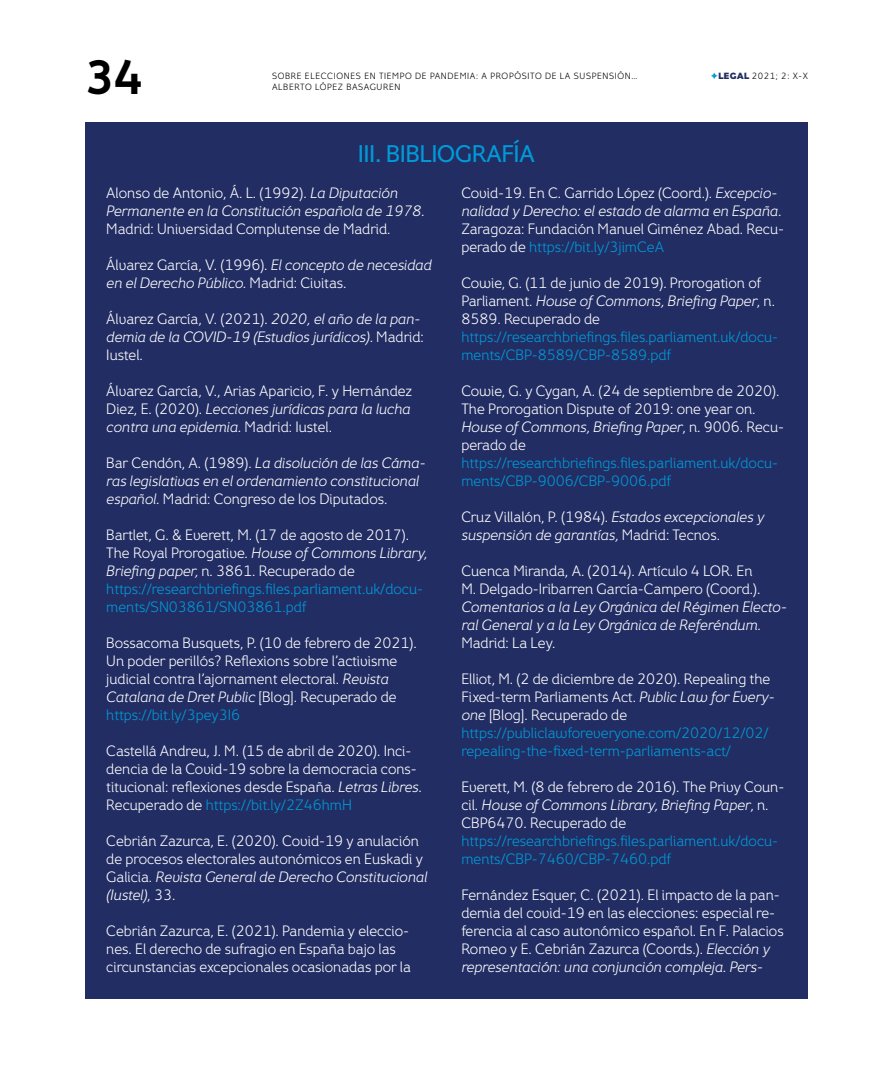
<style>
.page{position:relative;width:893px;height:1085px;background:#fff}
.page>*{position:absolute;margin:0;border:0;box-sizing:border-box;transform-origin:0 0}
.t1{font:700 48px "Fox Grotesque Pro";color:#000}
.Bibliografia{font:24px "Fox Grotesque Pro";letter-spacing:-.025em;color:#009ad7}
.texto_-_Bibliografía{font:300 15px/18px "Fox Grotesque Pro";color:#fff}
.texto_-_Bibliografía-2{font:italic 300 15px/18px "Fox Grotesque Pro";color:#fff}
.texto_-_Bibliografía-3{font:300 15px/18px "Fox Grotesque Pro";color:#009ad7}
.t2{font:300 9px/10.5px "Fox Grotesque Pro";letter-spacing:.075em;color:#000}
.s1{font-weight:800;color:#222d63}
.s2{font-style:italic}
.s3{font-style:normal}
.s4{color:#009ad7}
.s5{color:#fff}
.s6{font-style:italic;color:#fff}
</style>
<div class="page">
<div style="left:85px;top:122px;width:723px;height:876px;background:#222d63"></div>
<h1 class="t1" style="left:85px;top:47px;width:59px">34</h1>
<p class="t2" style="left:272px;top:71px;width:367px">SOBRE ELECCIONES EN TIEMPO DE PANDEMIA: A PROPÓSITO DE LA SUSPENSIÓN…<br>ALBERTO LÓPEZ BASAGUREN</p>
<p class="t2" style="left:718px;top:71px;width:91px"><span class="s1">LEGAL</span> 2021; 2: X-X</p>
<p class="Bibliografia" style="left:358px;top:139px;width:179px">III. BIBLIOGRAFÍA</p>
<p class="texto_-_Bibliografía" style="left:106px;top:183px;width:320px">Alonso de Antonio, Á. L. (1992). <span class="s2">La Diputación<br>Permanente en la Constitución española de 1978.<br></span>Madrid: Universidad Complutense de Madrid.</p>
<p class="texto_-_Bibliografía-2" style="left:106px;top:255px;width:327px"><span class="s3">Álvarez García, V. (1996).</span> El concepto de necesidad en el Derecho Público. <span class="s3">Madrid: Civitas.</span></p>
<p class="texto_-_Bibliografía-2" style="left:106px;top:309px;width:319px"><span class="s3">Álvarez García, V. (2021).</span> 2020, el año de la pan&shy;demia de la COVID-19 (Estudios jurídicos). <span class="s3">Madrid:<br>Iustel.</span></p>
<p class="texto_-_Bibliografía" style="left:106px;top:381px;width:307px;text-align:justify">Álvarez García, V., Arias Aparicio, F. y Hernández Diez, E. (2020). <span class="s2">Lecciones jurídicas para la lucha contra una epidemia.</span> Madrid: Iustel.</p>
<p class="texto_-_Bibliografía-2" style="left:106px;top:453px;width:320px"><span class="s3">Bar Cendón, A. (1989).</span> La disolución de las Cáma&shy;ras legislativas en el ordenamiento constitucional español. <span class="s3">Madrid: Congreso de los Diputados.</span></p>
<p class="texto_-_Bibliografía" style="left:106px;top:525px;width:323px">Bartlet, G. &amp; Everett, M. (17 de agosto de 2017).<br>The Royal Prorogative. <span class="s2">House of Commons Library, Briefing paper,</span> n. 3861. Recuperado de <span class="s4">https://researchbriefings.files.parliament.uk/docu&shy;ments/SN03861/SN03861.pdf</span></p>
<p class="texto_-_Bibliografía" style="left:106px;top:633px;width:312px">Bossacoma Busquets, P. (10 de febrero de 2021).<br>Un poder perillós? Reflexions sobre l’activisme judicial contra l’ajornament electoral. <span class="s2">Revista Catalana de Dret Public</span> [Blog]. Recuperado de <span class="s4">https://bit.ly/3pey3I6</span></p>
<p class="texto_-_Bibliografía" style="left:106px;top:741px;width:317px">Castellá Andreu, J. M. (15 de abril de 2020). Inci&shy;dencia de la Covid-19 sobre la democracia cons&shy;titucional: reflexiones desde España. <span class="s2">Letras Libres.<br></span>Recuperado de <span class="s4">https://bit.ly/2Z46hmH</span></p>
<p class="texto_-_Bibliografía" style="left:106px;top:831px;width:322px">Cebrián Zazurca, E. (2020). Covid-19 y anulación de procesos electorales autonómicos en Euskadi y Galicia. <span class="s2">Revista General de Derecho Constitucional (Iustel)</span>, 33.</p>
<p class="texto_-_Bibliografía" style="left:106px;top:921px;width:306px">Cebrián Zazurca, E. (2021). Pandemia y eleccio&shy;nes. El derecho de sufragio en España bajo las circunstancias excepcionales ocasionadas por la</p>
<p class="texto_-_Bibliografía" style="left:461px;top:183px;width:324px">Covid-19. En C. Garrido López (Coord.). <span class="s2">Excepcio&shy;nalidad y Derecho: el estado de alarma en España.<br></span>Zaragoza: Fundación Manuel Giménez Abad. Recu&shy;perado de <span class="s4">https://bit.ly/3jimCeA</span></p>
<p class="texto_-_Bibliografía-3" style="left:461px;top:273px;width:318px"><span class="s5">Cowie, G. (11 de junio de 2019). Prorogation of Parliament.</span> <span class="s6">House of Commons, Briefing Paper</span><span class="s5">, n.<br>8589. Recuperado de </span>https://researchbriefings.files.parliament.uk/docu&shy;ments/CBP-8589/CBP-8589.pdf</p>
<p class="texto_-_Bibliografía" style="left:461px;top:381px;width:324px">Cowie, G. y Cygan, A. (24 de septiembre de 2020).<br>The Prorogation Dispute of 2019: one year on.<br><span class="s2">House of Commons, Briefing Paper</span>, n. 9006. Recu&shy;perado de <span class="s4">https://researchbriefings.files.parliament.uk/docu&shy;ments/CBP-9006/CBP-9006.pdf</span></p>
<p class="texto_-_Bibliografía-2" style="left:461px;top:507px;width:304px"><span class="s3">Cruz Villalón, P. (1984).</span> Estados excepcionales y suspensión de garantías, <span class="s3">Madrid: Tecnos.</span></p>
<p class="texto_-_Bibliografía" style="left:461px;top:561px;width:327px">Cuenca Miranda, A. (2014). Artículo 4 LOR. En<br>M. Delgado-Iribarren García-Campero (Coord.).<br><span class="s2">Comentarios a la Ley Orgánica del Régimen Electo&shy;ral General y a la Ley Orgánica de Referéndum</span>.<br>Madrid: La Ley.</p>
<p class="texto_-_Bibliografía" style="left:461px;top:669px;width:314px">Elliot, M. (2 de diciembre de 2020). Repealing the Fixed-term Parliaments Act. <span class="s2">Public Law for Every&shy;one</span> [Blog]. Recuperado de <span class="s4">https://publiclawforeveryone.com/2020/12/02/ repealing-the-fixed-term-parliaments-act/</span></p>
<p class="texto_-_Bibliografía-3" style="left:461px;top:777px;width:324px"><span class="s5">Everett, M. (8 de febrero de 2016). The Privy Coun&shy;cil.</span> <span class="s6">House of Commons Library, Briefing Paper</span><span class="s5">, n.<br>CBP6470. Recuperado de </span>https://researchbriefings.files.parliament.uk/docu&shy;ments/CBP-7460/CBP-7460.pdf</p>
<p class="texto_-_Bibliografía" style="left:461px;top:885px;width:324px">Fernández Esquer, C. (2021). El impacto de la pan&shy;demia del covid-19 en las elecciones: especial re&shy;ferencia al caso autonómico español. En F. Palacios Romeo y E. Cebrián Zazurca (Coords.). <span class="s2">Elección y representación: una conjunción compleja. Pers-</span></p>
</div>
